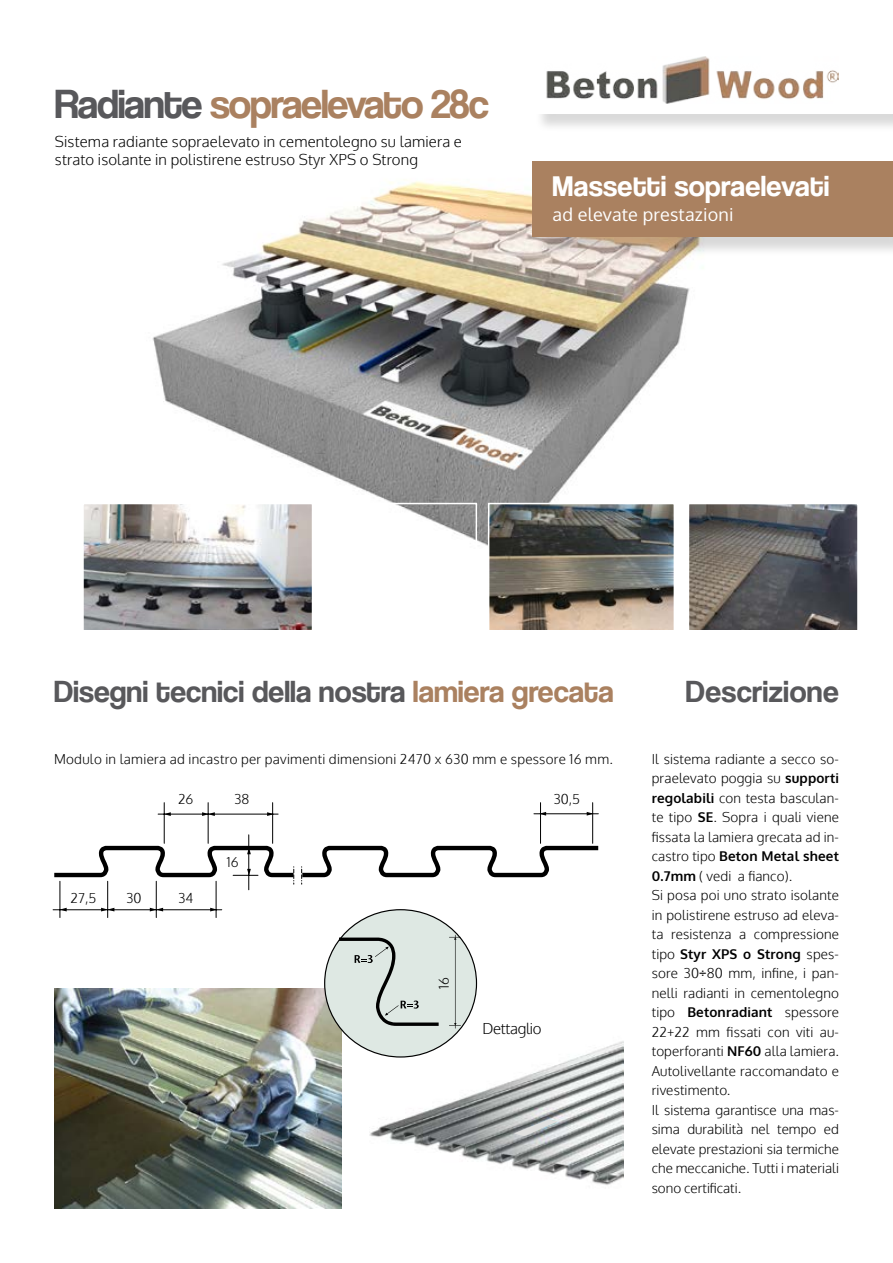
<style>
.page{position:relative;width:893px;height:1263px;background:#fff}
.page>*{position:absolute;margin:0;border:0;box-sizing:border-box;transform-origin:0 0}
.t1{font:42px "Coolvetica Rg";letter-spacing:-.03em;color:#aa8160}
.t2{font:31.5px "Coolvetica Rg";color:#58585b}
.t3{font:30px "Coolvetica Rg";letter-spacing:.01em;color:#fff}
.t4{font:18px "Oxygen";letter-spacing:.01em;color:#fff}
.t5{font:300 15px/18px "Oxygen";letter-spacing:.01em;color:#000}
.t6{font:300 15px "Oxygen";letter-spacing:-.02em;color:#000}
.t7{font:300 13.5px/19.5px "Oxygen";letter-spacing:.01em;color:#000}
.s1{color:#58585b}
.s2{color:#aa8160}
.s3{font-weight:700}
.s4{font-family:"Arial";font-weight:400}
</style>
<div class="page">
<img style="left:152px;top:162px;width:538px;height:384px">
<img style="left:487px;top:502px;width:189px;height:128px">
<svg style="left:687px;top:502px;width:171px;height:128px;background:#616061"></svg>
<svg style="left:323px;top:502px;width:155px;height:44px"></svg>
<svg style="left:83px;top:502px;width:231px;height:128px;background:#a4a4a4"></svg>
<img style="left:370px;top:1018px;width:253px;height:167px">
<svg style="left:514px;top:1119px;width:45px;height:17px"></svg>
<div style="left:535px;top:164px;width:358px;height:92px;background:#000;opacity:.15"></div>
<div style="left:533px;top:162px;width:360px;height:75px;background:#aa8160"></div>
<div style="left:535px;top:52px;width:358px;height:81px;background:#000;opacity:.15"></div>
<div style="left:533px;top:49px;width:360px;height:64px;background:#fff"></div>
<img style="left:546px;top:57px;width:293px;height:46px">
<img style="left:55px;top:989px;width:286px;height:220px">
<div style="left:325px;top:910px;width:151px;height:147px;background:#dee8e3;border-radius:50%"></div>
<svg style="left:340px;top:937px;width:99px;height:89px"></svg>
<svg style="left:449px;top:935px;width:12px;height:93px"></svg>
<hr style="left:158px;top:814px;width:120px;height:1px;background:#000">
<hr style="left:53px;top:909px;width:169px;height:1px;background:#000">
<hr style="left:248px;top:835px;width:1px;height:55px;background:#000">
<hr style="left:592px;top:803px;width:1px;height:40px;background:#000">
<hr style="left:540px;top:803px;width:1px;height:40px;background:#000">
<hr style="left:272px;top:803px;width:1px;height:40px;background:#000">
<hr style="left:208px;top:803px;width:1px;height:40px;background:#000">
<hr style="left:164px;top:803px;width:1px;height:40px;background:#000">
<hr style="left:216px;top:881px;width:1px;height:36px;background:#000">
<hr style="left:156px;top:881px;width:1px;height:36px;background:#000">
<hr style="left:60px;top:881px;width:1px;height:36px;background:#000">
<hr style="left:107px;top:881px;width:1px;height:36px;background:#000">
<svg style="left:210px;top:908px;width:7px;height:3px"></svg>
<svg style="left:54px;top:844px;width:545px;height:40px"></svg>
<svg style="left:267px;top:812px;width:7px;height:4px"></svg>
<svg style="left:587px;top:812px;width:7px;height:4px"></svg>
<svg style="left:539px;top:812px;width:7px;height:4px"></svg>
<svg style="left:202px;top:812px;width:13px;height:4px"></svg>
<svg style="left:164px;top:812px;width:7px;height:4px"></svg>
<svg style="left:150px;top:908px;width:13px;height:3px"></svg>
<svg style="left:101px;top:908px;width:13px;height:3px"></svg>
<svg style="left:60px;top:908px;width:7px;height:3px"></svg>
<hr style="left:534px;top:813px;width:64px;height:1px;background:#000">
<h1 class="t1" style="left:55px;top:80px;width:435px"><span class="s1">Radiante</span> sopraelevato 28c</h1>
<p class="t5" style="left:55px;top:133px;width:408px">Sistema radiante sopraelevato in cementolegno su lamiera e strato isolante in polistirene estruso Styr XPS o Strong</p>
<h3 class="t3" style="left:553px;top:169px;width:278px">Massetti sopraelevati</h3>
<h3 class="t4" style="left:553px;top:202px;width:182px">ad elevate prestazioni</h3>
<h2 class="t2" style="left:54px;top:673px;width:561px">Disegni tecnici della nostra <span class="s2">lamiera grecata</span></h2>
<p class="t7" style="left:54px;top:749px;width:560px">Modulo in lamiera ad incastro per pavimenti dimensioni 2470 x 630 mm e spessore 16 mm.</p>
<p class="t7" style="left:178px;top:790px;width:17px">26</p>
<p class="t7" style="left:234px;top:790px;width:17px">38</p>
<p class="t7" style="left:554px;top:790px;width:28px">30,5</p>
<p class="t7" style="left:71px;top:889px;width:27px">27,5</p>
<p class="t7" style="left:126px;top:889px;width:17px">30</p>
<p class="t7" style="left:178px;top:889px;width:17px">34</p>
<p class="t7" style="left:227px;top:853px;width:13px">16</p>
<p class="t7" style="left:434px;top:989px;width:13px;rotate:-90deg">16</p>
<p class="t6" style="left:482px;top:1019px;width:61px">Dettaglio</p>
<h2 class="t2" style="left:686px;top:673px;width:155px">Descrizione</h2>
<p class="t7" style="left:652px;top:749px;width:189px">Il sistema radiante a secco so&shy;praelevato poggia su <span class="s3">supporti regolabili</span> con testa basculan&shy;te tipo <span class="s3">SE</span>. Sopra i quali viene fissata la lamiera grecata ad in&shy;castro tipo <span class="s3">Beton Metal sheet<br>0.7mm</span> ( vedi a fianco).<br>Si posa poi uno strato isolante in polistirene estruso ad eleva&shy;ta resistenza a compressione tipo <span class="s3">Styr XPS o Strong</span> spes&shy;sore 30<span class="s4">÷</span>80 mm, infine, i pan&shy;nelli radianti in cementolegno tipo <span class="s3">Betonradiant</span> spessore<br>22+22 mm fissati con viti au&shy;toperforanti <span class="s3">NF60</span> alla lamiera.<br>Autolivellante raccomandato e rivestimento.<br>Il sistema garantisce una mas&shy;sima durabilità nel tempo ed elevate prestazioni sia termiche che meccaniche. Tutti i materiali sono certificati.</p>
</div>
